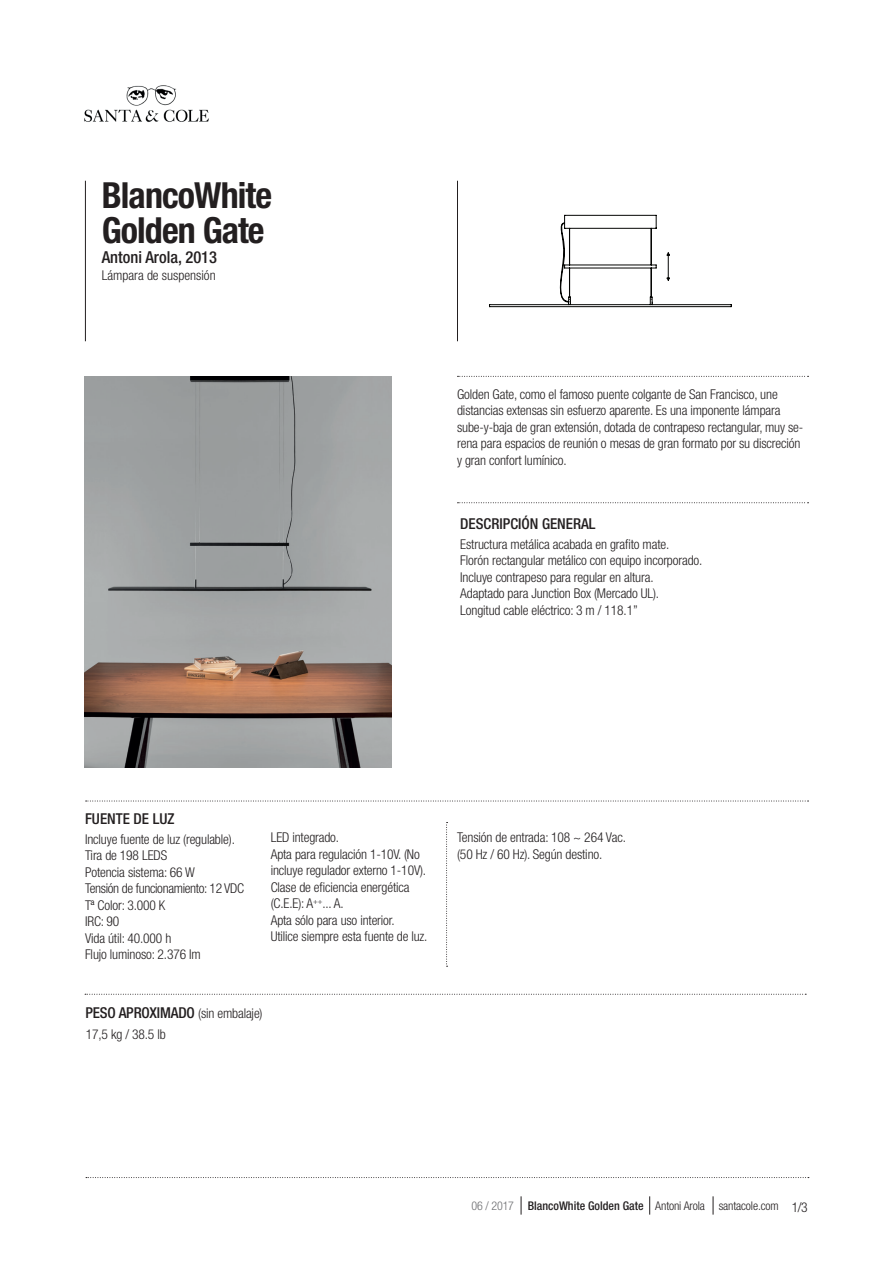
<style>
.page{position:relative;width:893px;height:1263px;background:#fff}
.page>*{position:absolute;margin:0;border:0;box-sizing:border-box;transform-origin:0 0}
.t1{font:700 condensed 36px/35.7px "Helvetica Neue LT Std";letter-spacing:-.025em;color:#231f20}
.t2{font:500 condensed 16.5px "Helvetica Neue LT Std";color:#231f20}
.t3{font:500 condensed 15px "Helvetica Neue LT Std";color:#231f20}
.t4{font:300 condensed 13.5px/16.5px "Helvetica Neue LT Std";letter-spacing:-.01em;color:#231f20}
.t5{font:300 condensed 12px "Helvetica Neue LT Std";letter-spacing:-.01em;color:#231f20}
.s1{font-weight:300;font-size:13.5px}
.s2{color:#6c6d70}
.s3{font-weight:500}
.s4{font-size:13.5px}
</style>
<div class="page">
<hr style="left:457px;top:181px;width:1px;height:160px;background:#231f20">
<hr style="left:85px;top:181px;width:1px;height:160px;background:#231f20">
<img style="left:85px;top:377px;width:306px;height:390px">
<svg style="left:457px;top:376px;width:351px;height:1px"></svg>
<svg style="left:457px;top:502px;width:351px;height:1px"></svg>
<svg style="left:86px;top:801px;width:722px;height:1px"></svg>
<svg style="left:446px;top:822px;width:2px;height:145px"></svg>
<svg style="left:86px;top:1177px;width:723px;height:1px"></svg>
<svg style="left:713px;top:1196px;width:1px;height:18px"></svg>
<svg style="left:649px;top:1196px;width:1px;height:18px"></svg>
<svg style="left:521px;top:1196px;width:1px;height:18px"></svg>
<img style="left:84px;top:85px;width:125px;height:37px">
<svg style="left:85px;top:994px;width:721px;height:1px"></svg>
<svg style="left:489px;top:215px;width:243px;height:92px"></svg>
<h1 class="t1" style="left:102px;top:176px;width:172px">BlancoWhite<br>Golden Gate</h1>
<p class="t2" style="left:102px;top:247px;width:117px">Antoni Arola, 2013</p>
<p class="t4" style="left:102px;top:266px;width:115px">Lámpara de suspensión</p>
<p class="t3" style="left:85px;top:809px;width:91px">FUENTE DE LUZ</p>
<p class="t4" style="left:457px;top:386px;width:348px">Golden Gate, como el famoso puente colgante de San Francisco, une distancias extensas sin esfuerzo aparente. Es una imponente lámpara sube-y-baja de gran extensión, dotada de contrapeso rectangular, muy se&shy;rena para espacios de reunión o mesas de gran formato por su discreción y gran confort lumínico.</p>
<p class="t3" style="left:460px;top:514px;width:137px">DESCRIPCIÓN GENERAL</p>
<p class="t4" style="left:460px;top:536px;width:244px">Estructura metálica acabada en grafito mate.<br>Florón rectangular metálico con equipo incorporado.<br>Incluye contrapeso para regular en altura.<br>Adaptado para Junction Box (Mercado UL).<br>Longitud cable eléctrico: 3 m / 118.1”</p>
<p class="t4" style="left:85px;top:830px;width:161px">Incluye fuente de luz (regulable).<br>Tira de 198 LEDS<br>Potencia sistema: 66 W<br>Tensión de funcionamiento: 12 VDC<br>Tª Color: 3.000 K<br>IRC: 90<br>Vida útil: 40.000 h<br>Flujo luminoso: 2.376 Im</p>
<p class="t4" style="left:271px;top:829px;width:158px">LED integrado.<br>Apta para regulación 1-10V. (No incluye regulador externo 1-10V).<br>Clase de eficiencia energética (C.E.E): A<sup>++</sup>... A.<br>Apta sólo para uso interior.<br>Utilice siempre esta fuente de luz.</p>
<p class="t4" style="left:457px;top:829px;width:170px">Tensión de entrada: 108 ~ 264 Vac. (50 Hz / 60 Hz). Según destino.</p>
<p class="t3" style="left:86px;top:1004px;width:179px">PESO APROXIMADO <span class="s1">(sin embalaje)</span></p>
<p class="t4" style="left:86px;top:1025px;width:81px">17,5 kg / 38.5 lb</p>
<p class="t5" style="left:471px;top:1199px;width:338px"><span class="s2">06 / 2017</span> <span class="s3">BlancoWhite Golden Gate</span> Antoni Arola santacole.com <span class="s4">1/3</span></p>
</div>
